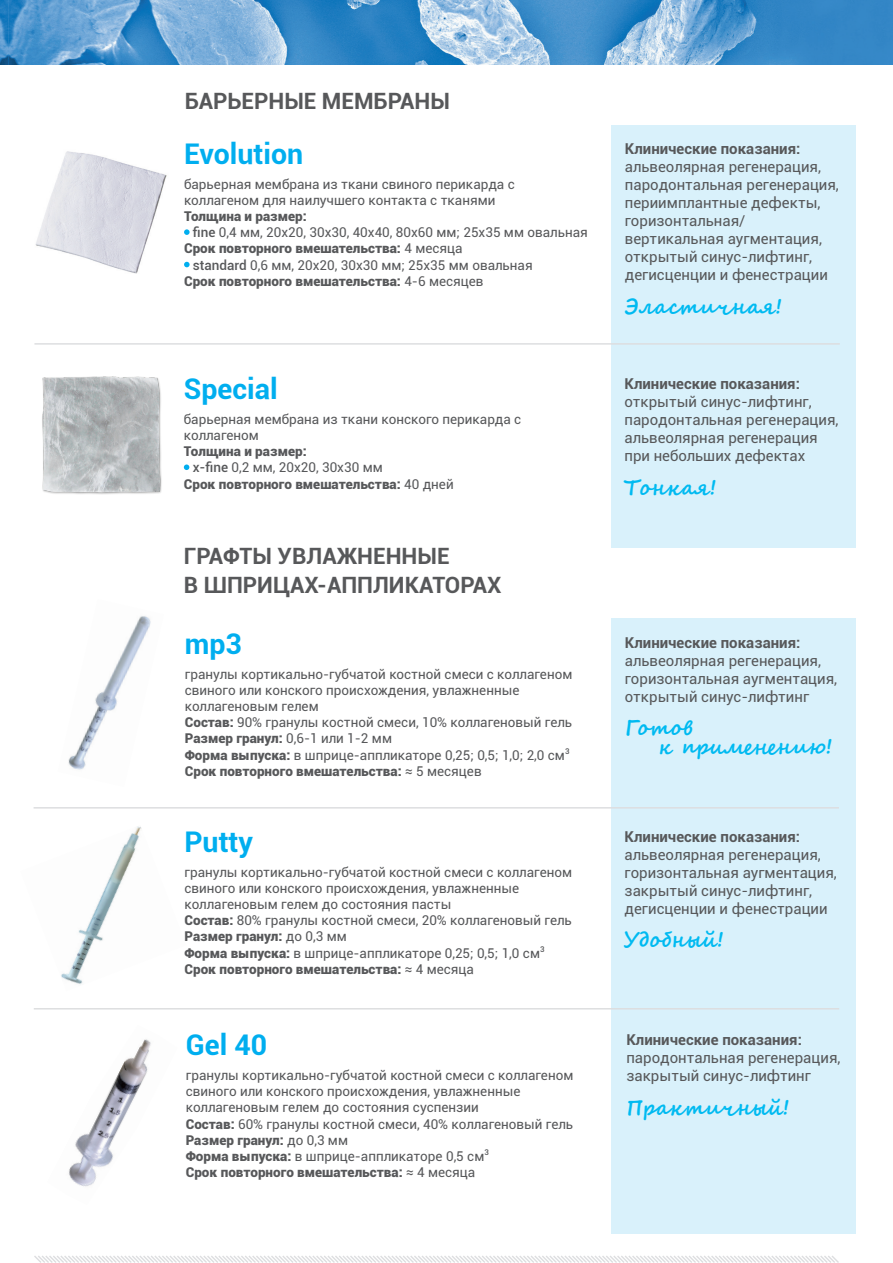
<style>
.page{position:relative;width:893px;height:1263px;background:#fff}
.page>*{position:absolute;margin:0;border:0;box-sizing:border-box;transform-origin:0 0}
.t1{font:700 28.5px "Roboto";color:#00aeef}
.t2{font:700 22.5px "Roboto";color:#57585a}
.t3{font:700 21px "Segoe Script";color:#00baf1}
.t4{font:15px/18px "Roboto";color:#57585a}
.t5{font:700 15px "Roboto";color:#57585a}
.Стиль_абзаца_2{font:13.5px/16.2px "Roboto";color:#57585a}
.t6{font:900 13.5px "Roboto";color:#57585a}
.s1{font-weight:500}
.s2{font-weight:900}
.s3{font-weight:400}
.s4{font-weight:700}
</style>
<div class="page">
<div style="left:611px;top:125px;width:245px;height:422px;background:#d9f1fb"></div>
<div style="left:611px;top:618px;width:245px;height:616px;background:#d9f1fb"></div>
<img style="left:61px;top:826px;width:81px;height:159px">
<img style="left:0;top:0;width:893px;height:65px">
<img style="left:68px;top:616px;width:83px;height:154px">
<img style="left:68px;top:1039px;width:83px;height:148px">
<hr style="left:34px;top:807px;width:805px;height:1px;background:#dddee0">
<hr style="left:34px;top:1008px;width:805px;height:1px;background:#dddee0">
<svg style="left:34px;top:1256px;width:805px;height:7px"></svg>
<hr style="left:34px;top:343px;width:806px;height:2px;background:#dddee0">
<svg style="left:184px;top:229px;width:6px;height:6px"></svg>
<svg style="left:184px;top:262px;width:6px;height:5px"></svg>
<img style="left:35px;top:151px;width:132px;height:123px">
<svg style="left:184px;top:464px;width:5px;height:6px"></svg>
<img style="left:42px;top:376px;width:120px;height:119px">
<p class="t2" style="left:185px;top:85px;width:267px">БАРЬЕРНЫЕ МЕМБРАНЫ</p>
<p class="t1" style="left:184px;top:134px;width:121px">Evolution</p>
<p class="Стиль_абзаца_2" style="left:184px;top:175px;width:332px">барьерная мембрана из ткани свиного перикарда с</p>
<p class="Стиль_абзаца_2" style="left:184px;top:191px;width:313px">коллагеном для наилучшего контакта с тканями</p>
<p class="t6" style="left:184px;top:207px;width:124px">Толщина и размер:</p>
<p class="Стиль_абзаца_2" style="left:184px;top:224px;width:405px;text-indent:9px"><span class="s1">fine</span> 0,4 мм, 20х20, 30х30, 40х40, 80х60 мм; 25х35 мм овальная<br><span class="s2">Срок повторного вмешательства:</span> 4 месяца</p>
<p class="Стиль_абзаца_2" style="left:193px;top:256px;width:341px"><span class="s1">standard</span> 0,6 мм, 20х20, 30х30 мм; 25х35 мм овальная</p>
<p class="t6" style="left:184px;top:271px;width:301px">Срок повторного вмешательства: <span class="s3">4-6 месяцев</span></p>
<p class="t1" style="left:184px;top:369px;width:95px">Special</p>
<p class="Стиль_абзаца_2" style="left:184px;top:410px;width:339px">барьерная мембрана из ткани конского перикарда с</p>
<p class="Стиль_абзаца_2" style="left:184px;top:426px;width:77px">коллагеном</p>
<p class="t6" style="left:184px;top:442px;width:124px">Толщина и размер:</p>
<p class="Стиль_абзаца_2" style="left:193px;top:459px;width:192px"><span class="s1">x-fine</span> 0,2 мм, 20х20, 30х30 мм</p>
<p class="t6" style="left:184px;top:474px;width:271px">Срок повторного вмешательства: <span class="s3">40 дней</span></p>
<p class="t2" style="left:184px;top:540px;width:267px">ГРАФТЫ УВЛАЖНЕННЫЕ</p>
<p class="t2" style="left:184px;top:569px;width:319px">В ШПРИЦАХ-АППЛИКАТОРАХ</p>
<p class="t1" style="left:185px;top:624px;width:59px">mp3</p>
<p class="Стиль_абзаца_2" style="left:185px;top:665px;width:389px">гранулы кортикально-губчатой костной смеси с коллагеном</p>
<p class="Стиль_абзаца_2" style="left:185px;top:681px;width:336px">свиного или конского происхождения, увлажненные</p>
<p class="Стиль_абзаца_2" style="left:185px;top:697px;width:135px">коллагеновым гелем</p>
<p class="Стиль_абзаца_2" style="left:185px;top:714px;width:389px"><span class="s2">Состав:</span> 90% гранулы костной смеси, 10% коллагеновый гель</p>
<p class="t6" style="left:185px;top:729px;width:209px">Размер гранул: <span class="s3">0,6-1 или 1-2 мм</span></p>
<p class="Стиль_абзаца_2" style="left:185px;top:746px;width:386px"><span class="s2">Форма выпуска:</span> в шприце-аппликаторе 0,25; 0,5; 1,0; 2,0 см<sup>3</sup></p>
<p class="t6" style="left:185px;top:761px;width:298px">Срок повторного вмешательства: <span class="s3">≈ 5 месяцев</span></p>
<p class="t1" style="left:184px;top:821px;width:70px">Putty</p>
<p class="Стиль_абзаца_2" style="left:184px;top:863px;width:389px">гранулы кортикально-губчатой костной смеси с коллагеном</p>
<p class="Стиль_абзаца_2" style="left:184px;top:879px;width:336px">свиного или конского происхождения, увлажненные</p>
<p class="Стиль_абзаца_2" style="left:184px;top:895px;width:268px">коллагеновым гелем до состояния пасты</p>
<p class="Стиль_абзаца_2" style="left:184px;top:912px;width:389px"><span class="s2">Состав:</span> 80% гранулы костной смеси, 20% коллагеновый гель</p>
<p class="t6" style="left:184px;top:927px;width:164px">Размер гранул: <span class="s3">до 0,3 мм</span></p>
<p class="Стиль_абзаца_2" style="left:184px;top:944px;width:362px"><span class="s2">Форма выпуска:</span> в шприце-аппликаторе 0,25; 0,5; 1,0 см<sup>3</sup></p>
<p class="t6" style="left:184px;top:959px;width:291px">Срок повторного вмешательства: <span class="s3">≈ 4 месяца</span></p>
<p class="t1" style="left:186px;top:1025px;width:83px">Gel 40</p>
<p class="Стиль_абзаца_2" style="left:186px;top:1066px;width:389px">гранулы кортикально-губчатой костной смеси с коллагеном</p>
<p class="Стиль_абзаца_2" style="left:186px;top:1083px;width:336px">свиного или конского происхождения, увлажненные</p>
<p class="Стиль_абзаца_2" style="left:186px;top:1099px;width:294px">коллагеновым гелем до состояния суспензии</p>
<p class="Стиль_абзаца_2" style="left:186px;top:1115px;width:389px"><span class="s2">Состав:</span> 60% гранулы костной смеси, 40% коллагеновый гель</p>
<p class="t6" style="left:186px;top:1130px;width:164px">Размер гранул: <span class="s3">до 0,3 мм</span></p>
<p class="Стиль_абзаца_2" style="left:186px;top:1147px;width:305px"><span class="s2">Форма выпуска:</span> в шприце-аппликаторе 0,5 см<sup>3</sup></p>
<p class="t6" style="left:186px;top:1163px;width:291px">Срок повторного вмешательства: <span class="s3">≈ 4 месяца</span></p>
<p class="t4" style="left:625px;top:139px;width:215px"><span class="s4">Клинические показания: </span>альвеолярная регенерация, пародонтальная регенерация, периимплантные дефекты, горизонтальная/</p>
<p class="t4" style="left:625px;top:229px;width:199px">вертикальная аугментация, открытый синус-лифтинг,</p>
<p class="t4" style="left:625px;top:265px;width:205px">дегисценции и фенестрации</p>
<p class="t3" style="left:625px;top:289px;width:159px">Эластичная!</p>
<p class="t4" style="left:624px;top:374px;width:215px"><span class="s4">Клинические показания: </span>открытый синус-лифтинг, пародонтальная регенерация, альвеолярная регенерация при небольших дефектах</p>
<p class="t3" style="left:624px;top:470px;width:94px">Тонкая!</p>
<p class="t4" style="left:625px;top:633px;width:214px"><span class="s4">Клинические показания: </span>альвеолярная регенерация, горизонтальная аугментация, открытый синус-лифтинг</p>
<p class="t3" style="left:625px;top:710px;width:70px">Готов</p>
<p class="t3" style="left:658px;top:730px;width:176px">к применению!</p>
<p class="t5" style="left:625px;top:826px;width:177px">Клинические показания:</p>
<p class="t4" style="left:625px;top:845px;width:214px">альвеолярная регенерация, горизонтальная аугментация, закрытый синус-лифтинг,</p>
<p class="t4" style="left:625px;top:899px;width:205px">дегисценции и фенестрации</p>
<p class="t3" style="left:625px;top:923px;width:101px">Удобный!</p>
<p class="t5" style="left:626px;top:1029px;width:177px">Клинические показания:</p>
<p class="t4" style="left:626px;top:1048px;width:216px">пародонтальная регенерация, закрытый синус-лифтинг</p>
<p class="t3" style="left:626px;top:1090px;width:165px">Практичный!</p>
</div>
